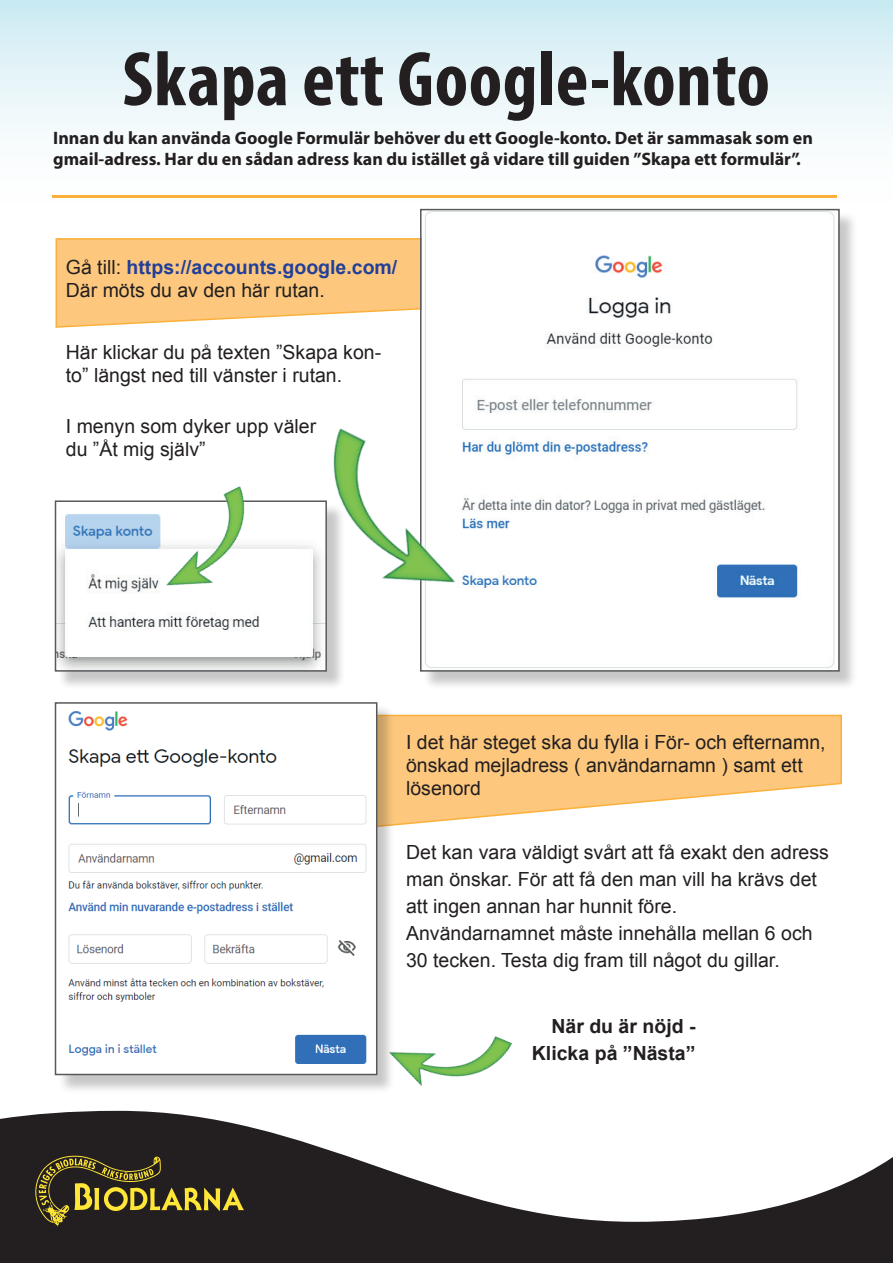
<style>
.page{position:relative;width:893px;height:1263px;background:#fff}
.page>*{position:absolute;margin:0;border:0;box-sizing:border-box;transform-origin:0 0}
.t1{font:700 condensed 78px "Myriad Pro";letter-spacing:.005em;color:#231f20}
.t2{font:19.5px/23.4px "Arial";color:#231f20}
.t3{font:700 19.5px/27px "Arial";color:#231f20;text-align:right}
.t4{font:700 18px/21.6px "Myriad Pro";color:#231f20}
.s1{font-weight:700;color:#223f99}
</style>
<div class="page">
<div style="left:0;top:0;width:893px;height:216px;background:linear-gradient(to bottom,#cfecf3,#fff)"></div>
<svg style="left:55px;top:238px;width:365px;height:90px;background:#fdcc88"></svg>
<svg style="left:396px;top:714px;width:446px;height:112px"></svg>
<hr style="left:52px;top:195px;width:785px;height:3px;background:#fbb03b">
<svg style="left:0;top:1111px;width:893px;height:152px;fill:#231f20"></svg>
<svg style="left:35px;top:1156px;width:209px;height:70px;background:#4d4524"></svg>
<div style="left:422px;top:211px;width:437px;height:479px;background:#231f20;opacity:.25"></div>
<img style="left:423px;top:212px;width:414px;height:457px">
<div style="left:420px;top:209px;width:420px;height:463px;border:2px solid #57585a"></div>
<img style="left:333px;top:367px;width:231px;height:302px">
<div style="left:57px;top:503px;width:288px;height:187px;background:#231f20;opacity:.25"></div>
<img style="left:58px;top:503px;width:266px;height:166px">
<div style="left:55px;top:500px;width:272px;height:172px;border:2px solid #57585a"></div>
<img style="left:94px;top:486px;width:223px;height:156px">
<img style="left:334px;top:1036px;width:222px;height:115px">
<div style="left:57px;top:704px;width:339px;height:390px;background:#231f20;opacity:.25"></div>
<img style="left:58px;top:705px;width:316px;height:367px">
<div style="left:55px;top:702px;width:322px;height:373px;border:2px solid #57585a"></div>
<h1 class="t1" style="left:122px;top:30px;width:649px">Skapa ett Google-konto</h1>
<p class="t4" style="left:53px;top:126px;width:761px">Innan du kan använda Google Formulär behöver du ett Google-konto. Det är sammasak som en gmail-adress. Har du en sådan adress kan du istället gå vidare till guiden ”Skapa ett formulär”.</p>
<p class="t2" style="left:66px;top:256px;width:333px">Gå till: <span class="s1">https://accounts.google.com/<br></span>Där möts du av den här rutan.</p>
<p class="t2" style="left:66px;top:341px;width:317px">Här klickar du på texten ”Skapa kon&shy;to” längst ned till vänster i rutan.</p>
<p class="t2" style="left:66px;top:414px;width:252px">I menyn som dyker upp väler du ”Åt mig själv”</p>
<p class="t2" style="left:406px;top:730px;width:421px">I det här steget ska du fylla i För- och efternamn, önskad mejladress ( användarnamn ) samt ett lösenord</p>
<p class="t2" style="left:406px;top:839px;width:424px;line-height:27px">Det kan vara väldigt svårt att få exakt den adress man önskar. För att få den man vill ha krävs det att ingen annan har hunnit före.<br>Användarnamnet måste innehålla mellan 6 och 30 tecken. Testa dig fram till något du gillar.</p>
<p class="t3" style="left:532px;top:1013px;width:165px">När du är nöjd -<br>Klicka på ”Nästa”</p>
</div>
